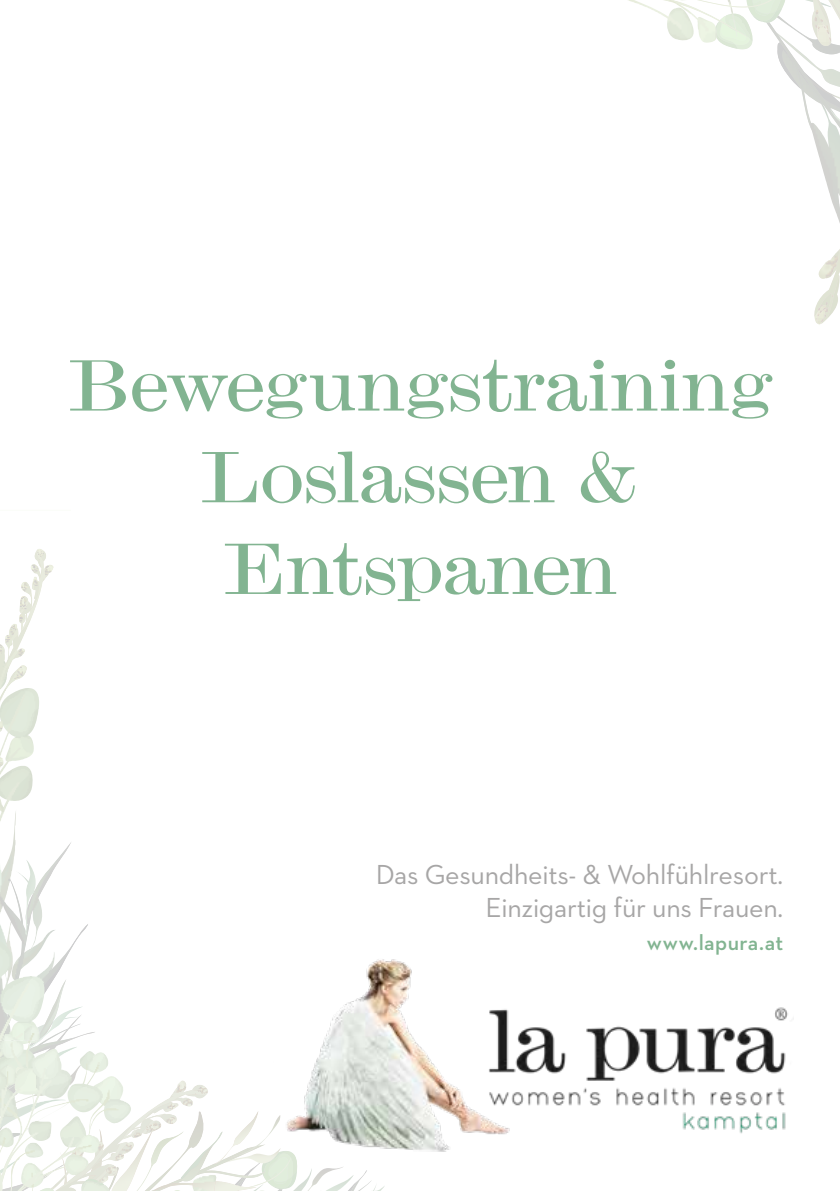
<style>
.page{position:relative;width:840px;height:1191px;background:#fff}
.page>*{position:absolute;margin:0;border:0;box-sizing:border-box;transform-origin:0 0}
.t1{font:68.4px/91.6px "Monotype Modern Wide";letter-spacing:-.025em;color:#82b491;text-align:center;scale:1.11 1}
.t2{font:28px/33.6px "Neutraface 2 Text";letter-spacing:-.01em;color:#a7a6a6;text-align:right}
.t3{font:600 22px "Neutraface 2 Text";letter-spacing:.015em;color:#82b491}
</style>
<div class="page">
<img style="left:321px;top:1167px;width:22px;height:10px">
<svg style="left:340px;top:1170px;width:31px;height:21px"></svg>
<img style="left:323px;top:1174px;width:30px;height:17px">
<img style="left:364px;top:1185px;width:20px;height:6px">
<svg style="left:0;top:841px;width:321px;height:350px"></svg>
<img style="left:0;top:1143px;width:69px;height:48px">
<img style="left:10px;top:1152px;width:16px;height:39px">
<svg style="left:0;top:549px;width:54px;height:279px"></svg>
<img style="left:0;top:1040px;width:87px;height:103px">
<img style="left:19px;top:559px;width:34px;height:64px">
<div style="left:107px;top:0;width:732px;height:1040px;background:#fff"></div>
<svg style="left:721px;top:0;width:118px;height:325px"></svg>
<img style="left:736px;top:0;width:38px;height:37px">
<img style="left:797px;top:65px;width:42px;height:232px">
<img style="left:628px;top:0;width:108px;height:43px">
<img style="left:274px;top:959px;width:514px;height:207px">
<h1 class="t1" style="left:66px;top:339px;width:638px">Bewegungstraining<br>Loslassen &amp;<br>Entspanen</h1>
<p class="t2" style="left:375px;top:857px;width:408px">Das Gesundheits- &amp; Wohlfühlresort.<br>Einzigartig für uns Frauen.</p>
<p class="t3" style="left:646px;top:928px;width:138px">www.lapura.at</p>
</div>
